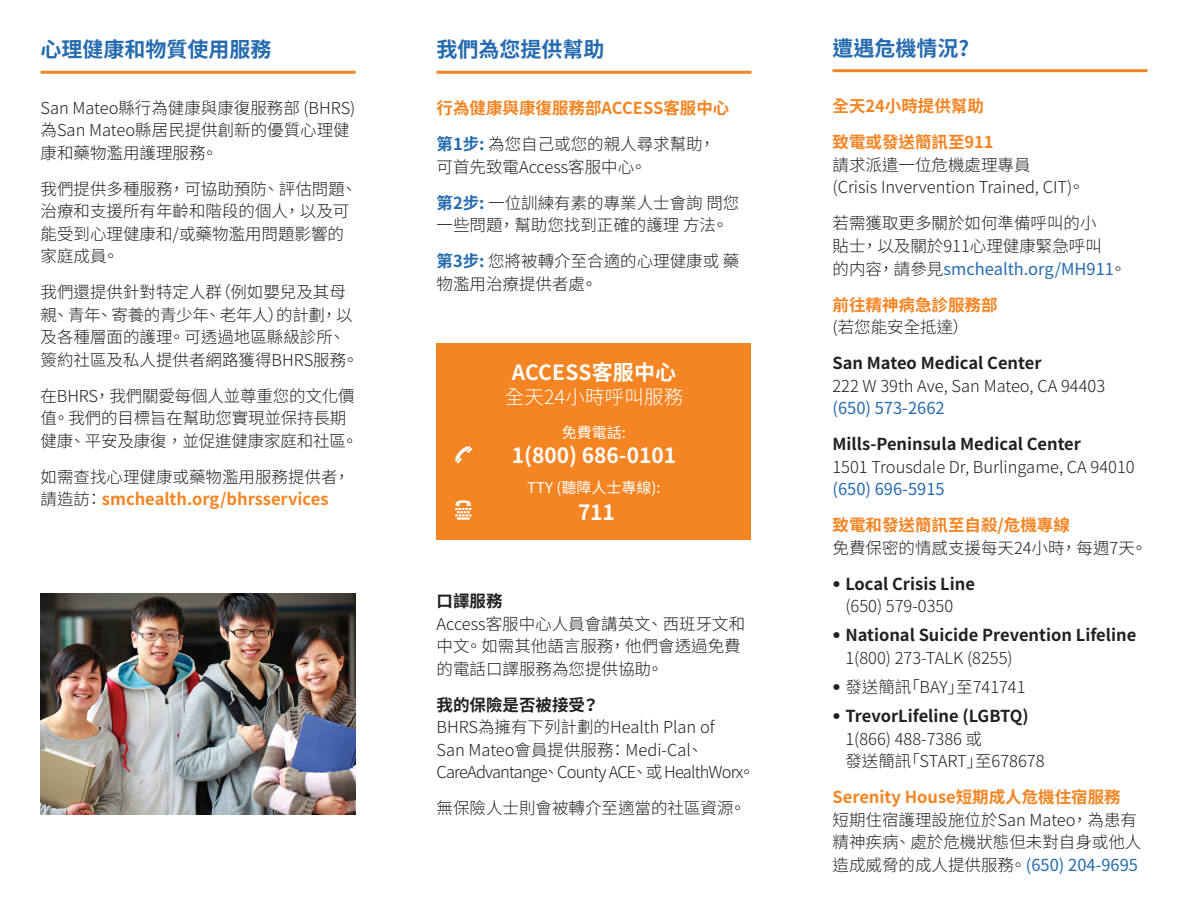
<style>
.page{position:relative;width:1188px;height:918px;background:#fff}
.page>*{position:absolute;margin:0;border:0;box-sizing:border-box;transform-origin:0 0}
.t1{font:700 21px "Noto Sans CJ Ktc";color:#fff}
.t2{font:700 21px "Noto Sans CJ Ktc";color:#256bb0}
.t3{font:300 19.5px "Noto Sans CJ Ktc";letter-spacing:.01em;color:#fff}
.t4{font:300 16.5px/22.5px "Noto Sans CJ Ktc";color:#231f20}
.t5{font:700 16.5px/36px "Noto Sans CJ Ktc";color:#f58422}
.t6{font:700 16.5px/22.5px "Noto Sans CJ Ktc";color:#231f20;text-align:center}
.t7{font:16.5px "Noto Sans CJ Ktc";color:#256bb0}
.t8{font:14.85px "Noto Sans CJ Ktc";color:#fff}
.s1{font-weight:300;color:#231f20}
.s2{color:#256bb0}
.s3{font-weight:700;color:#256bb0}
.s4{font-weight:400;color:#256bb0}
.s5{font-family:"Trade Gothic LT Std";font-weight:300}
.s6{font-weight:300}
.s7{font-family:"Trade Gothic LT Std"}
.s8{font-weight:700}
</style>
<div class="page">
<hr style="left:41px;top:71px;width:315px;height:3px;background:#f58422">
<hr style="left:436px;top:71px;width:316px;height:3px;background:#f58422">
<hr style="left:832px;top:69px;width:316px;height:3px;background:#f58422">
<div style="left:436px;top:343px;width:315px;height:197px;background:#f58422"></div>
<svg style="left:455px;top:500px;width:17px;height:20px"></svg>
<svg style="left:454px;top:445px;width:21px;height:21px"></svg>
<img style="left:41px;top:594px;width:315px;height:221px">
<p class="t2" style="left:40px;top:38px;width:232px">心理健康和物質使用服務</p>
<p class="t2" style="left:436px;top:38px;width:169px">我們為您提供幫助</p>
<p class="t2" style="left:832px;top:36px;width:138px">遭遇危機情況?</p>
<p class="t4" style="left:41px;top:97px;width:316px">San Mateo縣行為健康與康復服務部 (BHRS)為San Mateo縣居民提供創新的優質心理健康和藥物濫用護理服務。</p>
<p class="t4" style="left:41px;top:178px;width:318px">我們提供多種服務， 可協助預防、 評估問題、治療和支援所有年齡和階段的個人， 以及可能受到心理健康和/或藥物濫用問題影響的家庭成員。</p>
<p class="t4" style="left:41px;top:281px;width:320px">我們還提供針對特定人群（例如嬰兒及其母親、 青年、 寄養的青少年、 老年人）的計劃， 以及各種層面的護理。 可透過地區縣級診所、簽約社區及私人提供者網路獲得BHRS服務。</p>
<p class="t4" style="left:41px;top:385px;width:319px">在BHRS， 我們關愛每個人並尊重您的文化價值。 我們的目標旨在幫助您實現並保持長期健康、 平安及康復， 並促進健康家庭和社區。</p>
<p class="t5" style="left:41px;top:466px;width:311px;line-height:22.5px"><span class="s1">如需查找心理健康或藥物濫用服務提供者，請造訪：</span> smchealth.org/bhrsservices</p>
<p class="t5" style="left:437px;top:90px;width:294px">行為健康與康復服務部ACCESS客服中心<span class="s2">第1步:</span> <span class="s1">為您自己或您的親人尋求幫助，</span></p>
<p class="t4" style="left:437px;top:149px;width:304px;line-height:36px">可首先致電Access客服中心。<br><span class="s3">第2步:</span> 一位訓練有素的專業人士會詢 問您</p>
<p class="t4" style="left:437px;top:207px;width:304px;line-height:36px">一些問題， 幫助您找到正確的護理 方法。<span class="s3">第3步:</span> 您將被轉介至合適的心理健康或 藥</p>
<p class="t4" style="left:437px;top:273px;width:162px">物濫用治療提供者處。</p>
<p class="t1" style="left:512px;top:361px;width:166px">ACCESS客服中心</p>
<p class="t3" style="left:505px;top:386px;width:180px">全天24小時呼叫服務</p>
<p class="t8" style="left:562px;top:424px;width:66px">免費電話:</p>
<p class="t1" style="left:512px;top:444px;width:166px">1(800) 686-0101</p>
<p class="t8" style="left:527px;top:479px;width:135px">TTY (聽障人士專線):</p>
<p class="t1" style="left:578px;top:500px;width:38px">711</p>
<p class="t6" style="left:437px;top:590px;width:67px">口譯服務</p>
<p class="t4" style="left:437px;top:613px;width:310px">Access客服中心人員會講英文、 西班牙文和中文。 如需其他語言服務， 他們會透過免費的電話口譯服務為您提供協助。</p>
<p class="t6" style="left:437px;top:694px;width:164px">我的保險是否被接受？</p>
<p class="t4" style="left:437px;top:716px;width:320px">BHRS為擁有下列計劃的Health Plan of<br>San Mateo會員提供服務： Medi‑Cal、<br>CareAdvantange、 County ACE、 或 HealthWorx。</p>
<p class="t4" style="left:437px;top:797px;width:311px">無保險人士則會被轉介至適當的社區資源。</p>
<p class="t5" style="left:833px;top:89px;width:163px">全天24小時提供幫助致電或發送簡訊至911</p>
<p class="t4" style="left:833px;top:154px;width:254px">請求派遣一位危機處理專員<br>(Crisis Invervention Trained, CIT)。</p>
<p class="t4" style="left:833px;top:213px;width:295px">若需獲取更多關於如何準備呼叫的小<br>貼士， 以及關於911心理健康緊急呼叫<br>的内容， 請參見<span class="s4">smchealth.org/MH911</span>。</p>
<p class="t5" style="left:833px;top:287px;width:166px">前往精神病急診服務部</p>
<p class="t4" style="left:833px;top:316px;width:138px">(若您能安全抵達）</p>
<p class="t6" style="left:833px;top:352px;width:211px">San Mateo Medical Center</p>
<p class="t4" style="left:833px;top:375px;width:274px">222 W 39th Ave, San Mateo, CA 94403</p>
<p class="t7" style="left:833px;top:399px;width:114px">(650) 573-2662</p>
<p class="t6" style="left:833px;top:433px;width:250px">Mills-Peninsula Medical Center</p>
<p class="t4" style="left:833px;top:456px;width:304px">1501 Trousdale Dr, Burlingame, CA 94010</p>
<p class="t7" style="left:833px;top:480px;width:114px">(650) 696-5915</p>
<p class="t5" style="left:833px;top:507px;width:239px">致電和發送簡訊至自殺/危機專線</p>
<p class="t4" style="left:833px;top:537px;width:316px">免費保密的情感支援每天24小時， 每週7天。</p>
<p class="t6" style="left:833px;top:573px;width:144px"><span class="s5">•</span> Local Crisis Line <span class="s6">(650) 579-0350</span></p>
<p class="t6" style="left:845px;top:624px;width:292px;text-align:left;text-indent:-13px"><span class="s5">•</span> National Suicide Prevention Lifeline<br><span class="s6">1(800) 273-TALK (8255)</span></p>
<p class="t4" style="left:833px;top:676px;width:195px"><span class="s7">•</span> 發送簡訊「BAY」至741741</p>
<p class="t4" style="left:845px;top:705px;width:201px;text-indent:-13px"><span class="s7">•</span> <span class="s8">TrevorLifeline (LGBTQ)<br></span>1(866) 488-7386 或<br>發送簡訊「START」至678678</p>
<p class="t5" style="left:833px;top:780px;width:290px">Serenity House短期成人危機住宿服務</p>
<p class="t4" style="left:833px;top:809px;width:310px">短期住宿護理設施位於San Mateo， 為患有精神疾病、 處於危機狀態但未對自身或他人造成威脅的成人提供服務。 <span class="s4">(650) 204-9695</span></p>
</div>
